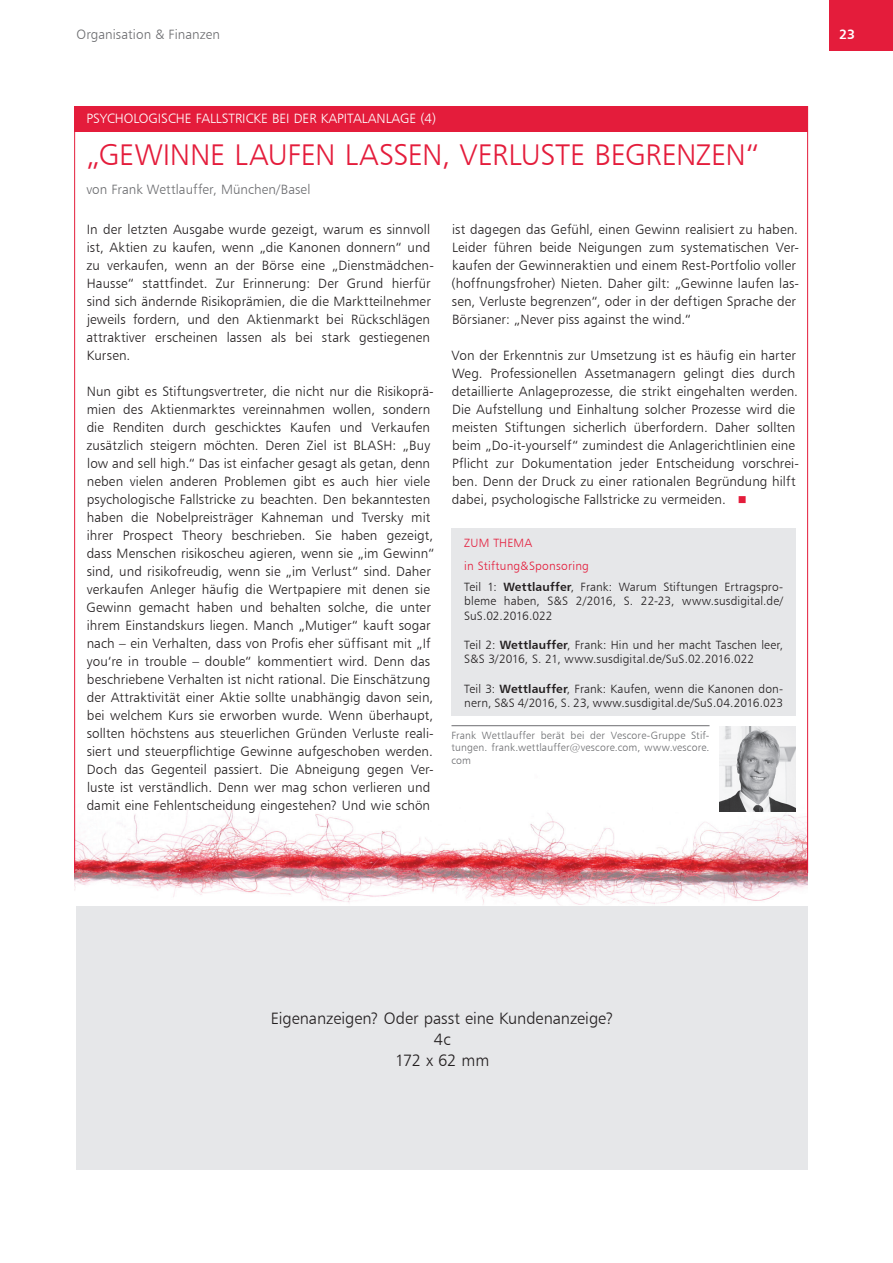
<style>
.page{position:relative;width:893px;height:1263px;background:#fff}
.page>*{position:absolute;margin:0;border:0;box-sizing:border-box;transform-origin:0 0}
.t1{font:30px "Humanist 777 BT Light B";letter-spacing:-.01em;color:#e41c3b}
.t2{font:16.5px/21px "Humanist 777 BT Light B";letter-spacing:-.005em;color:#231f20;text-align:center}
.t3{font:13.5px/18px "Humanist 777 BT Light B";letter-spacing:.005em;color:#231f20}
.t4{font:13.5px "Humanist 777 BT Light B";letter-spacing:.005em;color:#6c6d70}
.t5{font:13.5px "Humanist 777 BT Light B";color:#fff}
.t6{font:13.5px "Humanist 777 BT Bold B";color:#fff}
.t7{font:12px/14.4px "Humanist 777 BT Light B";letter-spacing:.01em;color:#231f20}
.t8{font:12px/23px "Humanist 777 BT Light B";letter-spacing:.015em;color:#e41c3b}
.t9{font:10.5px/12.6px "Humanist 777 BT Light B";letter-spacing:.015em;color:#6c6d70;text-align:justify}
.s1{color:#e41c3b}
.s2{font-family:"Humanist 777 BT Bold B"}
</style>
<div class="page">
<div style="left:829px;top:0;width:64px;height:51px;background:#e41c3b"></div>
<img style="left:75px;top:798px;width:733px;height:147px">
<div style="left:75px;top:106px;width:733px;height:26px;background:#e41c3b"></div>
<div style="left:451px;top:529px;width:345px;height:187px;background:#e6e7e9"></div>
<hr style="left:451px;top:725px;width:258px;height:1px;background:#6c6d70">
<img style="left:719px;top:726px;width:77px;height:85px">
<div style="left:77px;top:906px;width:731px;height:264px;background:#e6e7e9"></div>
<p class="t4" style="left:77px;top:26px;width:145px">Organisation &amp; Finanzen</p>
<p class="t6" style="left:839px;top:26px;width:18px">23</p>
<p class="t5" style="left:86px;top:110px;width:351px">PSYCHOLOGISCHE FALLSTRICKE BEI DER KAPITALANLAGE (4)</p>
<h1 class="t1" style="left:86px;top:136px;width:674px">„GEWINNE LAUFEN LASSEN, VERLUSTE BEGRENZEN“</h1>
<p class="t4" style="left:86px;top:181px;width:226px">von Frank Wettlauffer, München/Basel</p>
<p class="t3" style="left:86px;top:220px;width:349px">In der letzten Ausgabe wurde gezeigt, warum es sinnvoll ist, Aktien zu kaufen, wenn „die Kanonen donnern“ und zu verkaufen, wenn an der Börse eine „Dienstmädchen-Hausse“ stattfindet. Zur Erinnerung: Der Grund hierfür sind sich ändernde Risikoprämien, die die Marktteilnehmer jeweils fordern, und den Aktienmarkt bei Rückschlägen attraktiver erscheinen lassen als bei stark gestiegenen Kursen.</p>
<p class="t3" style="left:86px;top:382px;width:349px">Nun gibt es Stiftungsvertreter, die nicht nur die Risikoprä&shy;mien des Aktienmarktes vereinnahmen wollen, sondern die Renditen durch geschicktes Kaufen und Verkaufen zusätzlich steigern möchten. Deren Ziel ist BLASH: „Buy low and sell high.“ Das ist einfacher gesagt als getan, denn neben vielen anderen Problemen gibt es auch hier viele psychologische Fallstricke zu beachten. Den bekanntesten haben die Nobelpreisträger Kahneman und Tversky mit ihrer Prospect Theory beschrieben. Sie haben gezeigt, dass Menschen risikoscheu agieren, wenn sie „im Gewinn“ sind, und risikofreudig, wenn sie „im Verlust“ sind. Daher verkaufen Anleger häufig die Wertpapiere mit denen sie Gewinn gemacht haben und behalten solche, die unter ihrem Einstandskurs liegen. Manch „Mutiger“ kauft sogar nach – ein Verhalten, dass von Profis eher süffisant mit „If you‘re in trouble – double“ kommentiert wird. Denn das beschriebene Verhalten ist nicht rational. Die Einschätzung der Attraktivität einer Aktie sollte unabhängig davon sein, bei welchem Kurs sie erworben wurde. Wenn überhaupt, sollten höchstens aus steuerlichen Gründen Verluste reali&shy;siert und steuerpflichtige Gewinne aufgeschoben werden.<br>Doch das Gegenteil passiert. Die Abneigung gegen Ver&shy;luste ist verständlich. Denn wer mag schon verlieren und damit eine Fehlentscheidung eingestehen? Und wie schön</p>
<p class="t3" style="left:452px;top:220px;width:349px">ist dagegen das Gefühl, einen Gewinn realisiert zu haben.<br>Leider führen beide Neigungen zum systematischen Ver&shy;kaufen der Gewinneraktien und einem Rest-Portfolio voller (hoffnungsfroher) Nieten. Daher gilt: „Gewinne laufen las&shy;sen, Verluste begrenzen“, oder in der deftigen Sprache der Börsianer: „Never piss against the wind.“</p>
<p class="t3" style="left:452px;top:346px;width:349px">Von der Erkenntnis zur Umsetzung ist es häufig ein harter Weg. Professionellen Assetmanagern gelingt dies durch detaillierte Anlageprozesse, die strikt eingehalten werden.<br>Die Aufstellung und Einhaltung solcher Prozesse wird die meisten Stiftungen sicherlich überfordern. Daher sollten beim „Do-it-yourself“ zumindest die Anlagerichtlinien eine Pflicht zur Dokumentation jeder Entscheidung vorschrei&shy;ben. Denn der Druck zu einer rationalen Begründung hilft dabei, psychologische Fallstricke zu vermeiden. <span class="s1">■</span></p>
<p class="t8" style="left:464px;top:531px;width:126px">ZUM THEMA<br>in Stiftung&amp;Sponsoring</p>
<p class="t7" style="left:464px;top:579px;width:320px;text-align:justify">Teil 1: <span class="s2">Wettlauffer</span>, Frank: Warum Stiftungen Ertragspro&shy;bleme haben, S&amp;S 2/2016, S. 22-23, www.susdigital.de/ SuS.02.2016.022</p>
<p class="t7" style="left:464px;top:637px;width:320px">Teil 2: <span class="s2">Wettlauffer</span>, Frank: Hin und her macht Taschen leer,<br>S&amp;S 3/2016, S. 21, www.susdigital.de/SuS.02.2016.022</p>
<p class="t7" style="left:464px;top:681px;width:320px">Teil 3: <span class="s2">Wettlauffer</span>, Frank: Kaufen, wenn die Kanonen don&shy;nern, S&amp;S 4/2016, S. 23, www.susdigital.de/SuS.04.2016.023</p>
<p class="t9" style="left:451px;top:728px;width:260px">Frank Wettlauffer berät bei der Vescore-Gruppe Stif&shy;tungen. frank.wettlauffer@vescore.com, www.vescore. com</p>
<p class="t2" style="left:271px;top:1007px;width:344px">Eigenanzeigen? Oder passt eine Kundenanzeige?<br>4c<br>172 x 62 mm</p>
</div>
